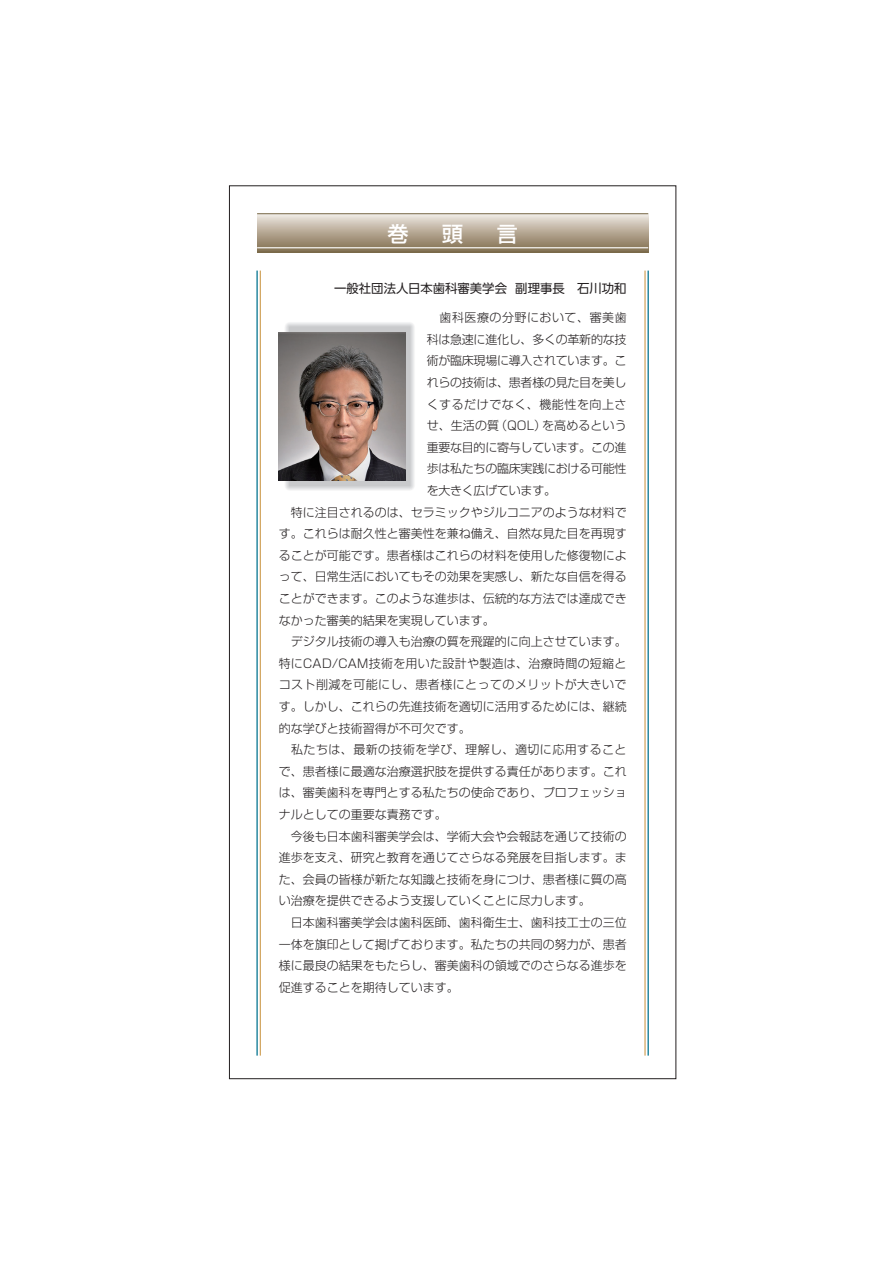
<style>
.page{position:relative;width:894px;height:1263px;background:#fff}
.page>*{position:absolute;margin:0;border:0;box-sizing:border-box;transform-origin:0 0}
.t1{font:500 21px "Shin Go";color:#fff}
.t2{font:12.3px "UD Shin Go Pro";color:#231f20}
.t3{font:300 12px "Shin Go";color:#231f20}
.t4{font:300 12px "Shin Go";letter-spacing:-.02em;color:#231f20}
.t5{font:300 12px "Shin Go";letter-spacing:.035em;color:#231f20}
.t6{font:300 12px "Shin Go";letter-spacing:.045em;color:#231f20}
.t7{font:300 12px "Shin Go";letter-spacing:.025em;color:#231f20}
</style>
<div class="page">
<svg style="left:257px;top:214px;width:391px;height:38px;background:#b7aa97"></svg>
<hr style="left:257px;top:247px;width:391px;height:1px;background:#fff">
<hr style="left:257px;top:213px;width:391px;height:1px;background:#766645">
<hr style="left:256px;top:271px;width:2px;height:785px;background:#2a89a1">
<hr style="left:260px;top:271px;width:1px;height:785px;background:#ce9c50">
<hr style="left:647px;top:271px;width:2px;height:785px;background:#2a89a1">
<hr style="left:644px;top:271px;width:2px;height:785px;background:#ce9c50">
<hr style="left:257px;top:252px;width:391px;height:1px;background:#766645">
<div style="left:290px;top:327px;width:120px;height:159px;background:#c9cacc"></div>
<img style="left:278px;top:332px;width:127px;height:149px">
<p class="t1" style="left:388px;top:220px;width:132px">巻　頭　言</p>
<p class="t2" style="left:334px;top:279px;width:294px">一般社団法人日本歯科審美学会 副理事長　石川功和</p>
<p class="t6" style="left:439px;top:310px;width:189px">歯科医療の分野において、審美歯</p>
<p class="t4" style="left:427px;top:332px;width:201px">科は急速に進化し、多くの革新的な技</p>
<p class="t4" style="left:427px;top:353px;width:201px">術が臨床現場に導入されています。こ</p>
<p class="t4" style="left:427px;top:375px;width:201px">れらの技術は、患者様の見た目を美し</p>
<p class="t6" style="left:427px;top:396px;width:201px">くするだけでなく、機能性を向上さ</p>
<p class="t3" style="left:427px;top:418px;width:201px">せ、生活の質（QOL）を高めるという</p>
<p class="t4" style="left:427px;top:440px;width:201px">重要な目的に寄与しています。この進</p>
<p class="t4" style="left:427px;top:461px;width:201px">歩は私たちの臨床実践における可能性</p>
<p class="t4" style="left:427px;top:483px;width:131px">を大きく広げています。</p>
<p class="t3" style="left:279px;top:504px;width:350px">　特に注目されるのは、セラミックやジルコニアのような材料で</p>
<p class="t3" style="left:279px;top:526px;width:350px">す。これらは耐久性と審美性を兼ね備え、自然な見た目を再現す</p>
<p class="t3" style="left:279px;top:548px;width:350px">ることが可能です。患者様はこれらの材料を使用した修復物によ</p>
<p class="t3" style="left:279px;top:569px;width:350px">って、日常生活においてもその効果を実感し、新たな自信を得る</p>
<p class="t3" style="left:279px;top:591px;width:350px">ことができます。このような進歩は、伝統的な方法では達成でき</p>
<p class="t3" style="left:279px;top:612px;width:218px">なかった審美的結果を実現しています。</p>
<p class="t3" style="left:279px;top:634px;width:350px">　デジタル技術の導入も治療の質を飛躍的に向上させています。</p>
<p class="t7" style="left:279px;top:656px;width:349px">特にCAD/CAM技術を用いた設計や製造は、治療時間の短縮と</p>
<p class="t5" style="left:279px;top:677px;width:349px">コスト削減を可能にし、患者様にとってのメリットが大きいで</p>
<p class="t3" style="left:279px;top:699px;width:350px">す。しかし、これらの先進技術を適切に活用するためには、継続</p>
<p class="t3" style="left:279px;top:720px;width:194px">的な学びと技術習得が不可欠です。</p>
<p class="t5" style="left:279px;top:742px;width:349px">　私たちは、最新の技術を学び、理解し、適切に応用すること</p>
<p class="t3" style="left:279px;top:764px;width:350px">で、患者様に最適な治療選択肢を提供する責任があります。これ</p>
<p class="t3" style="left:279px;top:785px;width:350px">は、審美歯科を専門とする私たちの使命であり、プロフェッショ</p>
<p class="t3" style="left:279px;top:807px;width:170px">ナルとしての重要な責務です。</p>
<p class="t3" style="left:279px;top:828px;width:350px">　今後も日本歯科審美学会は、学術大会や会報誌を通じて技術の</p>
<p class="t3" style="left:279px;top:850px;width:350px">進歩を支え、研究と教育を通じてさらなる発展を目指します。ま</p>
<p class="t3" style="left:279px;top:872px;width:350px">た、会員の皆様が新たな知識と技術を身につけ、患者様に質の高</p>
<p class="t3" style="left:279px;top:893px;width:314px">い治療を提供できるよう支援していくことに尽力します。</p>
<p class="t3" style="left:279px;top:915px;width:350px">　日本歯科審美学会は歯科医師、歯科衛生士、歯科技工士の三位</p>
<p class="t3" style="left:279px;top:936px;width:350px">一体を旗印として掲げております。私たちの共同の努力が、患者</p>
<p class="t3" style="left:279px;top:958px;width:350px">様に最良の結果をもたらし、審美歯科の領域でのさらなる進歩を</p>
<p class="t3" style="left:279px;top:980px;width:182px">促進することを期待しています。</p>
</div>
